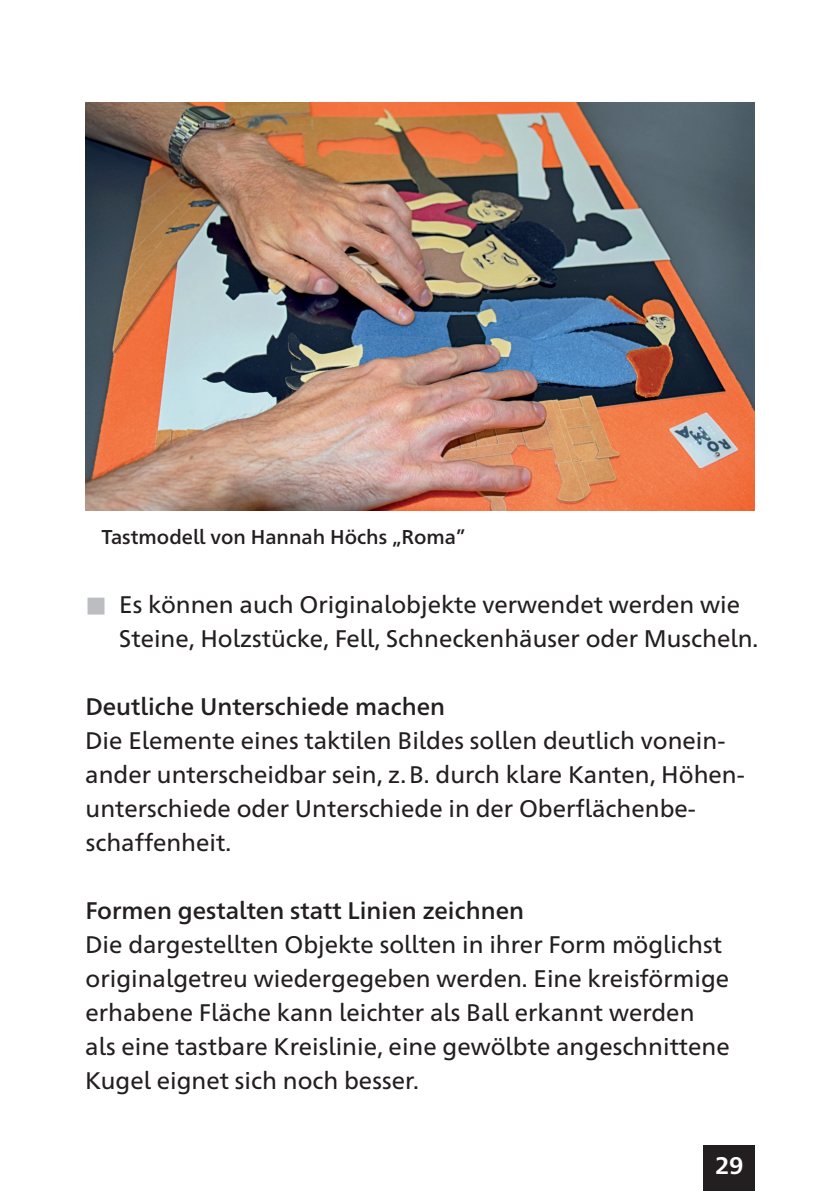
<style>
.page{position:relative;width:840px;height:1191px;background:#fff}
.page>*{position:absolute;margin:0;border:0;box-sizing:border-box;transform-origin:0 0}
.t1{font:24px/34px "Frutiger Neue 1450 Pro";color:#231f20}
.t2{font:500 24px "Frutiger Neue 1450 Pro";color:#231f20}
.t3{font:700 24px "Frutiger Neue 1450 Pro";color:#fff}
.t4{font:500 20px "Frutiger Neue 1450 Pro";color:#231f20}
</style>
<div class="page">
<div style="left:703px;top:1145px;width:51px;height:46px;background:#231f20"></div>
<img style="left:85px;top:102px;width:669px;height:408px">
<p class="t4" style="left:101px;top:523px;width:365px">Tastmodell von Hannah Höchs „Roma”</p>
<p class="t1" style="left:119px;top:585px;width:640px">Es können auch Originalobjekte verwendet werden wie<br>Steine, Holzstücke, Fell, Schneckenhäuser oder Muscheln.</p>
<h3 class="t2" style="left:85px;top:688px;width:361px">Deutliche Unterschiede machen</h3>
<p class="t1" style="left:85px;top:721px;width:660px">Die Elemente eines taktilen Bildes sollen deutlich vonein&shy;ander unterscheidbar sein, z. B. durch klare Kanten, Höhen&shy;unterschiede oder Unterschiede in der Oberflächenbe&shy;schaffenheit.</p>
<h3 class="t2" style="left:85px;top:892px;width:440px">Formen gestalten statt Linien zeichnen</h3>
<p class="t1" style="left:85px;top:925px;width:645px">Die dargestellten Objekte sollten in ihrer Form möglichst originalgetreu wiedergegeben werden. Eine kreisförmige erhabene Fläche kann leichter als Ball erkannt werden als eine tastbare Kreislinie, eine gewölbte angeschnittene Kugel eignet sich noch besser.</p>
<p class="t3" style="left:714px;top:1148px;width:30px">29</p>
</div>
